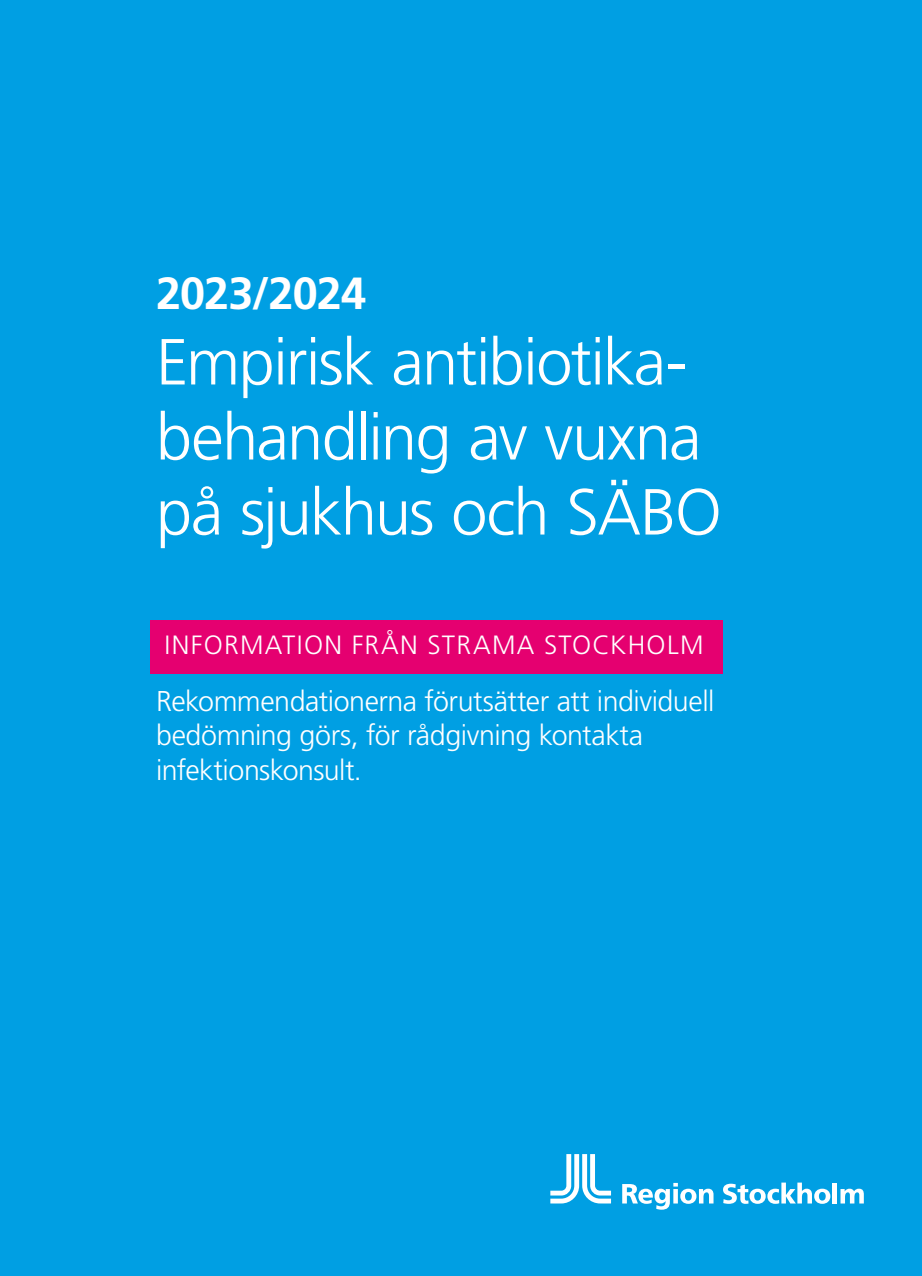
<style>
.page{position:relative;width:922px;height:1276px;background:#fff}
.page>*{position:absolute;margin:0;border:0;box-sizing:border-box;transform-origin:0 0}
.t1{font:300 65px/75px "Frutiger LT Std";letter-spacing:-.025em;color:#fff}
.t2{font:700 45px "Frutiger LT Std";letter-spacing:-.02em;color:#fff}
.t3{font:300 28.5px/34.2px "Frutiger LT Std";letter-spacing:-.02em;color:#fff}
.t4{font:300 26.5px "Frutiger LT Std";letter-spacing:.05em;color:#fff}
</style>
<div class="page">
<div style="left:0;top:0;width:921px;height:1276px;background:#009fe3"></div>
<div style="left:151px;top:619px;width:571px;height:54px;background:#e50070"></div>
<svg style="left:550px;top:1154px;width:61px;height:49px"></svg>
<svg style="left:622px;top:1183px;width:91px;height:26px"></svg>
<svg style="left:723px;top:1182px;width:107px;height:21px"></svg>
<hr style="left:832px;top:1182px;width:4px;height:21px;background:#fff">
<svg style="left:840px;top:1188px;width:23px;height:15px"></svg>
<h2 class="t2" style="left:156px;top:267px;width:212px">2023/2024</h2>
<h1 class="t1" style="left:156px;top:325px;width:567px">Empirisk antibiotika&shy;behandling av vuxna på sjukhus och SÄBO</h1>
<p class="t4" style="left:164px;top:630px;width:540px">INFORMATION FRÅN STRAMA STOCKHOLM</p>
<p class="t3" style="left:156px;top:684px;width:559px">Rekommendationerna förutsätter att individuell bedömning görs, för rådgivning kontakta infektionskonsult.</p>
</div>
